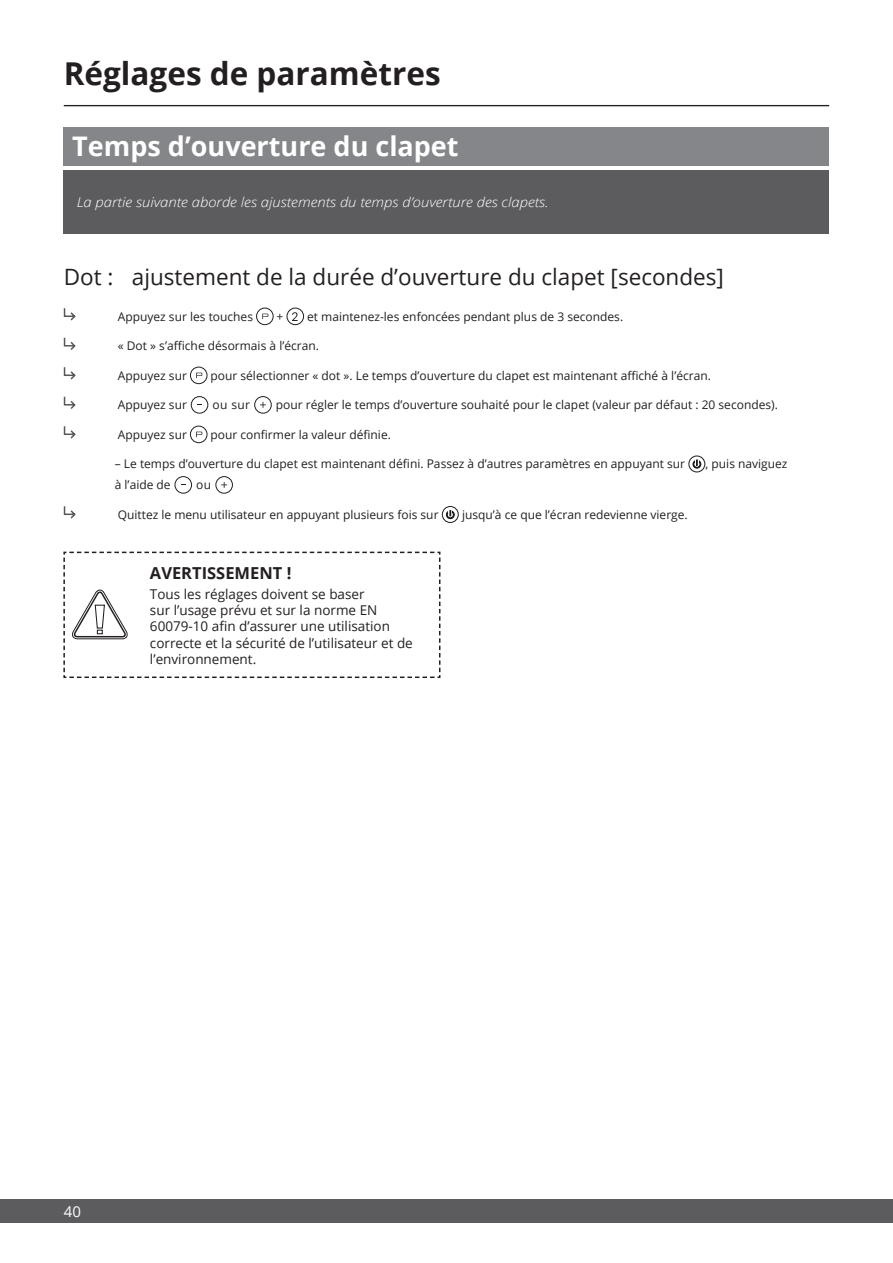
<style>
.page{position:relative;width:893px;height:1263px;background:#fff}
.page>*{position:absolute;margin:0;border:0;box-sizing:border-box;transform-origin:0 0}
.Page_Title_-_21_30_-_all_countries{font:700 31.5px "Open Sans";color:#231f20}
.Page_sub_header_18_21_6_-_all_countries{font:700 27px "Open Sans";color:#fff}
.Rubrik_-_Regular_-_15_18_pkt{font:22.5px "Open Sans";color:#231f20}
.Warning_-_Header_-_17_mm_indent{font:700 16.5px "Open Sans";color:#231f20}
.t1{font:15px "Open Sans";color:#fff}
.Warning_-_body_text_-_17_mm_indent{font:13.5px/16.2px "Open Sans";color:#231f20}
.Mellemrubrik_-_9_10_8_-_hvid_text{font:italic 300 13.5px "Open Sans";color:#fff;scale:1.1 1}
.Body_text_-_8___14_-__regular_-_med_2_mm{font:12px "Open Sans";color:#231f20}
</style>
<div class="page">
<hr style="left:64px;top:105px;width:765px;height:1px;background:#231f20">
<div style="left:0;top:1200px;width:893px;height:23px;background:#5c5c5f"></div>
<div style="left:64px;top:170px;width:765px;height:64px;background:#5c5c5f"></div>
<div style="left:64px;top:128px;width:765px;height:38px;background:#848689"></div>
<svg style="left:63px;top:308px;width:13px;height:13px"></svg>
<svg style="left:262px;top:314px;width:6px;height:5px"></svg>
<div style="left:256px;top:308px;width:18px;height:17px;border:1px solid #231f20;border-radius:50%"></div>
<div style="left:287px;top:308px;width:17px;height:17px;border:1px solid #231f20;border-radius:50%"></div>
<svg style="left:292px;top:312px;width:6px;height:9px"></svg>
<svg style="left:63px;top:337px;width:13px;height:13px"></svg>
<svg style="left:63px;top:367px;width:13px;height:13px"></svg>
<svg style="left:196px;top:373px;width:6px;height:5px"></svg>
<div style="left:190px;top:367px;width:17px;height:17px;border:1px solid #231f20;border-radius:50%"></div>
<svg style="left:63px;top:396px;width:13px;height:13px"></svg>
<div style="left:191px;top:396px;width:17px;height:18px;border:1px solid #231f20;border-radius:50%"></div>
<svg style="left:260px;top:402px;width:6px;height:6px"></svg>
<div style="left:254px;top:396px;width:18px;height:18px;border:1px solid #231f20;border-radius:50%"></div>
<svg style="left:63px;top:426px;width:13px;height:13px"></svg>
<svg style="left:196px;top:432px;width:6px;height:5px"></svg>
<div style="left:190px;top:426px;width:17px;height:17px;border:1px solid #231f20;border-radius:50%"></div>
<div style="left:688px;top:456px;width:17px;height:16px;border:1px solid #1d1d1b;border-radius:50%"></div>
<svg style="left:693px;top:460px;width:8px;height:9px"></svg>
<div style="left:175px;top:476px;width:17px;height:18px;border:1px solid #231f20;border-radius:50%"></div>
<svg style="left:221px;top:482px;width:6px;height:6px"></svg>
<div style="left:215px;top:476px;width:18px;height:18px;border:1px solid #231f20;border-radius:50%"></div>
<svg style="left:63px;top:506px;width:13px;height:13px"></svg>
<div style="left:442px;top:506px;width:17px;height:17px;border:1px solid #1d1d1b;border-radius:50%"></div>
<svg style="left:446px;top:510px;width:9px;height:9px"></svg>
<svg style="left:63px;top:552px;width:377px;height:126px"></svg>
<p class="Page_Title_-_21_30_-_all_countries" style="left:64px;top:51px;width:378px">Réglages de paramètres</p>
<p class="Page_sub_header_18_21_6_-_all_countries" style="left:72px;top:127px;width:388px">Temps d’ouverture du clapet</p>
<p class="Mellemrubrik_-_9_10_8_-_hvid_text" style="left:77px;top:193px;width:431px">La partie suivante aborde les ajustements du temps d’ouverture des clapets.</p>
<p class="Rubrik_-_Regular_-_15_18_pkt" style="left:64px;top:262px;width:662px">Dot : ajustement de la durée d’ouverture du clapet [secondes]</p>
<p class="Body_text_-_8___14_-__regular_-_med_2_mm" style="left:118px;top:308px;width:137px">Appuyez sur les touches</p>
<p class="Body_text_-_8___14_-__regular_-_med_2_mm" style="left:277px;top:308px;width:8px">+</p>
<p class="Body_text_-_8___14_-__regular_-_med_2_mm" style="left:307px;top:308px;width:318px">et maintenez-les enfoncées pendant plus de 3 secondes.</p>
<p class="Body_text_-_8___14_-__regular_-_med_2_mm" style="left:118px;top:337px;width:203px">« Dot » s’affiche désormais à l’écran.</p>
<p class="Body_text_-_8___14_-__regular_-_med_2_mm" style="left:118px;top:367px;width:71px">Appuyez sur</p>
<p class="Body_text_-_8___14_-__regular_-_med_2_mm" style="left:211px;top:367px;width:502px">pour sélectionner « dot ». Le temps d’ouverture du clapet est maintenant affiché à l’écran.</p>
<p class="Body_text_-_8___14_-__regular_-_med_2_mm" style="left:118px;top:396px;width:71px">Appuyez sur</p>
<p class="Body_text_-_8___14_-__regular_-_med_2_mm" style="left:213px;top:396px;width:39px">ou sur</p>
<p class="Body_text_-_8___14_-__regular_-_med_2_mm" style="left:276px;top:396px;width:503px">pour régler le temps d’ouverture souhaité pour le clapet (valeur par défaut : 20 secondes).</p>
<p class="Body_text_-_8___14_-__regular_-_med_2_mm" style="left:118px;top:426px;width:71px">Appuyez sur</p>
<p class="Body_text_-_8___14_-__regular_-_med_2_mm" style="left:211px;top:426px;width:182px">pour confirmer la valeur définie.</p>
<p class="Body_text_-_8___14_-__regular_-_med_2_mm" style="left:115px;top:455px;width:572px">– Le temps d’ouverture du clapet est maintenant défini. Passez à d’autres paramètres en appuyant sur</p>
<p class="Body_text_-_8___14_-__regular_-_med_2_mm" style="left:705px;top:455px;width:84px">, puis naviguez</p>
<p class="Body_text_-_8___14_-__regular_-_med_2_mm" style="left:115px;top:476px;width:57px">à l’aide de</p>
<p class="Body_text_-_8___14_-__regular_-_med_2_mm" style="left:196px;top:476px;width:16px">ou</p>
<p class="Body_text_-_8___14_-__regular_-_med_2_mm" style="left:118px;top:506px;width:322px">Quittez le menu utilisateur en appuyant plusieurs fois sur</p>
<p class="Body_text_-_8___14_-__regular_-_med_2_mm" style="left:462px;top:506px;width:227px">jusqu’à ce que l’écran redevienne vierge.</p>
<p class="Warning_-_Header_-_17_mm_indent" style="left:150px;top:561px;width:143px">AVERTISSEMENT !</p>
<p class="Warning_-_body_text_-_17_mm_indent" style="left:150px;top:586px;width:264px">Tous les réglages doivent se baser<br>sur l’usage prévu et sur la norme EN 60079-10 afin d’assurer une utilisation correcte et la sécurité de l’utilisateur et de l’environnement.</p>
<p class="t1" style="left:64px;top:1201px;width:19px">40</p>
</div>
